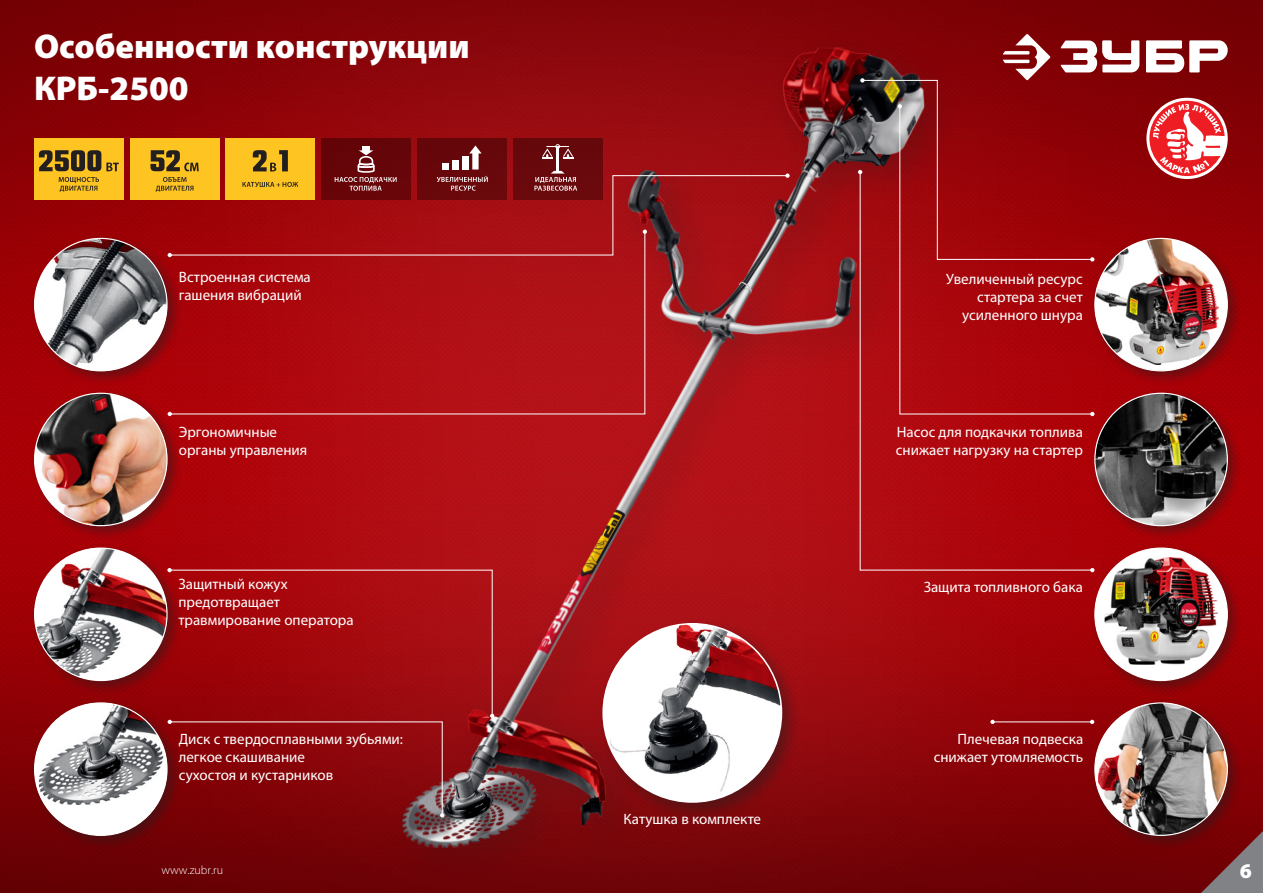
<style>
.page{position:relative;width:1263px;height:893px;background:#fff}
.page>*{position:absolute;margin:0;border:0;box-sizing:border-box;transform-origin:0 0}
.t1{font:900 34.5px/41.4px "Myriad Pro";color:#fff}
.t2{font:900 21px "Myriad Pro";color:#fff}
.t3{font:15px/18px "Myriad Pro";color:#fff}
.t4{font:300 12px "Myriad Pro";color:#fff}
</style>
<div class="page">
<img style="left:0;top:0;width:1263px;height:893px">
<svg style="left:1201px;top:831px;width:62px;height:62px;background:#7b5356"></svg>
<div style="left:385px;top:28px;width:582px;height:862px;background:#231f20;opacity:.25"></div>
<img style="left:396px;top:47px;width:535px;height:801px">
<div style="left:1089px;top:697px;width:154px;height:154px;background:#231f20;opacity:.5"></div>
<img style="left:1098px;top:703px;width:129px;height:132px">
<svg style="left:169px;top:256px;width:476px;height:159px;background:#af0d13"></svg>
<svg style="left:859px;top:262px;width:234px;height:309px;background:#ad090f"></svg>
<hr style="left:992px;top:722px;width:100px;height:1px;background:#fff">
<svg style="left:990px;top:720px;width:5px;height:4px"></svg>
<svg style="left:1090px;top:720px;width:4px;height:4px"></svg>
<svg style="left:169px;top:175px;width:619px;height:81px;background:#a01418"></svg>
<svg style="left:785px;top:173px;width:5px;height:5px"></svg>
<div style="left:1089px;top:543px;width:154px;height:153px;background:#231f20;opacity:.5"></div>
<div style="left:1095px;top:548px;width:132px;height:132px;background:#fff;border-radius:50%"></div>
<img style="left:1104px;top:557px;width:114px;height:108px">
<div style="left:1089px;top:233px;width:154px;height:153px;background:#231f20;opacity:.5"></div>
<div style="left:1095px;top:238px;width:132px;height:133px;background:#fff;border-radius:50%"></div>
<img style="left:1095px;top:262px;width:123px;height:103px">
<svg style="left:858px;top:34px;width:370px;height:228px;background:#9a2225"></svg>
<div style="left:225px;top:138px;width:90px;height:61px;background:#fec422"></div>
<svg style="left:253px;top:150px;width:35px;height:22px"></svg>
<svg style="left:242px;top:182px;width:56px;height:5px"></svg>
<div style="left:417px;top:138px;width:90px;height:61px;background:#67070a"></div>
<div style="left:443px;top:163px;width:6px;height:7px;background:#fff"></div>
<div style="left:453px;top:160px;width:6px;height:10px;background:#fff"></div>
<div style="left:462px;top:156px;width:7px;height:14px;background:#fff"></div>
<svg style="left:469px;top:145px;width:13px;height:25px"></svg>
<svg style="left:437px;top:176px;width:51px;height:15px"></svg>
<div style="left:513px;top:138px;width:89px;height:61px;background:#68090c"></div>
<hr style="left:556px;top:146px;width:3px;height:25px;background:#fff">
<svg style="left:542px;top:144px;width:31px;height:14px"></svg>
<svg style="left:534px;top:171px;width:43px;height:20px"></svg>
<div style="left:34px;top:138px;width:90px;height:61px;background:#fec422"></div>
<svg style="left:59px;top:177px;width:40px;height:15px"></svg>
<svg style="left:39px;top:150px;width:80px;height:21px"></svg>
<div style="left:130px;top:138px;width:89px;height:61px;background:#fec422"></div>
<svg style="left:156px;top:177px;width:37px;height:15px"></svg>
<svg style="left:150px;top:150px;width:49px;height:21px"></svg>
<div style="left:321px;top:138px;width:90px;height:61px;background:#650509"></div>
<svg style="left:335px;top:147px;width:62px;height:44px"></svg>
<svg style="left:169px;top:569px;width:324px;height:147px;background:#a30b10"></svg>
<svg style="left:490px;top:714px;width:4px;height:4px"></svg>
<svg style="left:183px;top:720px;width:261px;height:98px;background:#890b0f"></svg>
<div style="left:29px;top:697px;width:154px;height:154px;background:#231f20;opacity:.5"></div>
<div style="left:35px;top:703px;width:132px;height:132px;background:#231f20;opacity:.25"></div>
<div style="left:35px;top:703px;width:132px;height:132px;background:#fff;border-radius:66px"></div>
<img style="left:39px;top:703px;width:128px;height:102px">
<div style="left:29px;top:543px;width:154px;height:153px;background:#231f20;opacity:.5"></div>
<div style="left:35px;top:548px;width:132px;height:132px;background:#231f20;opacity:.25"></div>
<img style="left:35px;top:548px;width:132px;height:132px;border-radius:66px">
<div style="left:29px;top:388px;width:154px;height:153px;background:#231f20;opacity:.5"></div>
<img style="left:35px;top:393px;width:132px;height:133px;border-radius:66px">
<div style="left:596px;top:617px;width:206px;height:206px;background:#231f20;opacity:.5"></div>
<img style="left:603px;top:624px;width:178px;height:178px;border-radius:89px">
<div style="left:1089px;top:388px;width:154px;height:153px;background:#231f20;opacity:.5"></div>
<img style="left:1095px;top:393px;width:132px;height:133px;border-radius:66px">
<div style="left:29px;top:233px;width:154px;height:153px;background:#231f20;opacity:.5"></div>
<img style="left:35px;top:238px;width:132px;height:133px;border-radius:66px">
<h1 class="t1" style="left:34px;top:24px;width:437px">Особенности конструкции<br>КРБ-2500</h1>
<p class="t3" style="left:179px;top:268px;width:133px">Встроенная система гашения вибраций</p>
<p class="t3" style="left:179px;top:423px;width:130px">Эргономичные органы управления</p>
<p class="t3" style="left:178px;top:575px;width:177px">Защитный кожух предотвращает травмирование оператора</p>
<p class="t3" style="left:179px;top:729px;width:226px">Диск с твердосплавными зубьями: легкое скашивание<br>сухостоя и кустарников</p>
<p class="t3" style="left:624px;top:810px;width:139px">Катушка в комплекте</p>
<p class="t3" style="left:946px;top:269px;width:138px;text-align:right">Увеличенный ресурс стартера за счет усиленного шнура</p>
<p class="t3" style="left:896px;top:423px;width:189px">Насос для подкачки топлива снижает нагрузку на стартер</p>
<p class="t3" style="left:924px;top:578px;width:161px">Защита топливного бака</p>
<p class="t3" style="left:934px;top:730px;width:151px;text-align:right">Плечевая подвеска снижает утомляемость</p>
<p class="t4" style="left:162px;top:862px;width:63px">www.zubr.ru</p>
<h2 class="t2" style="left:1240px;top:856px;width:14px">6</h2>
</div>
